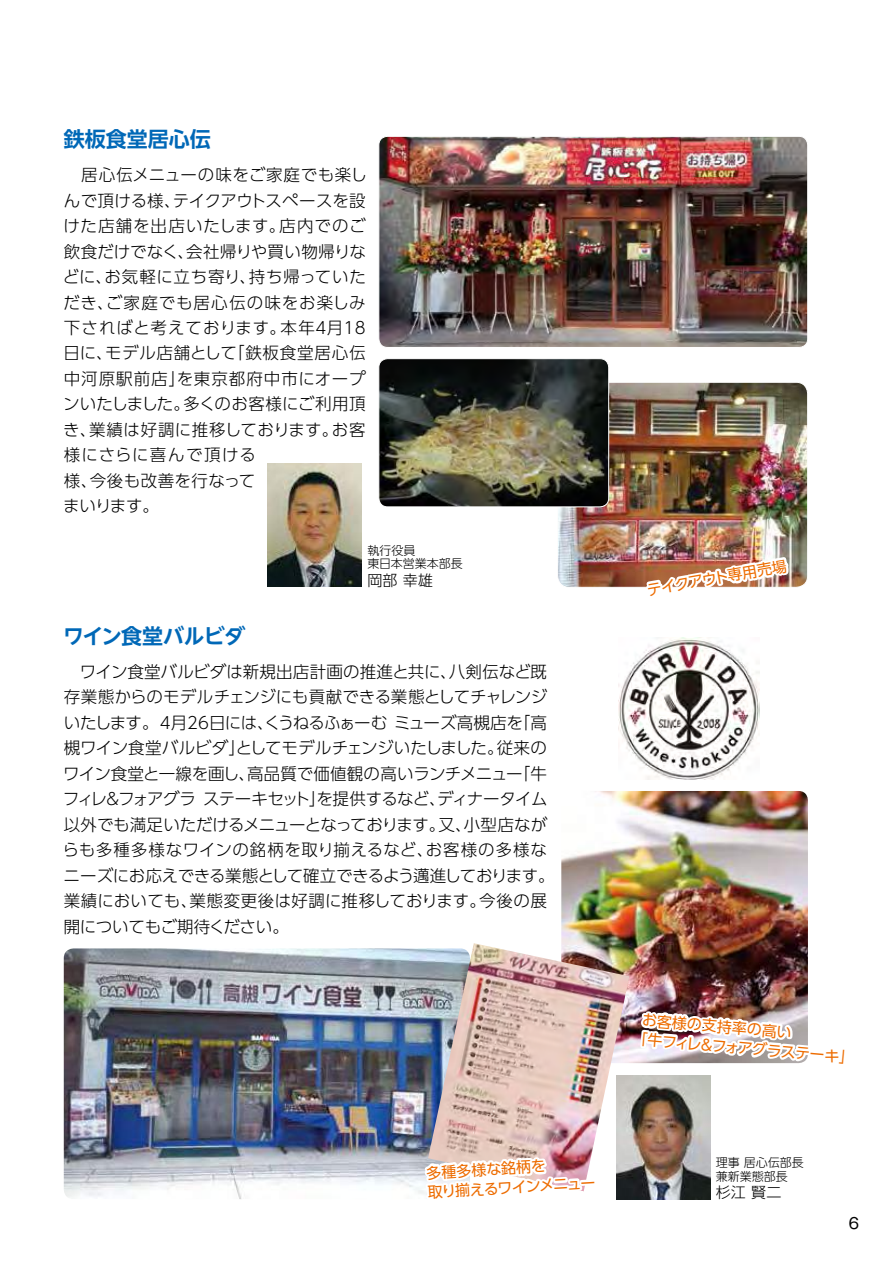
<style>
.page{position:relative;width:893px;height:1263px;background:#fff}
.page>*{position:absolute;margin:0;border:0;box-sizing:border-box;transform-origin:0 0}
.t1{font:700 21px "UD Shin Go NT Pro De";letter-spacing:-.03em;color:#0068b7}
.t2{font:700 21px "UD Shin Go NT Pro De";color:#0068b7}
.t3{font:300 16.5px/25.5px "UD Shin Go Pro";letter-spacing:.005em;color:#000}
.t4{font:300 16.5px/25.5px "UD Shin Go Pro";letter-spacing:.03em;color:#000}
.t5{font:15px/19.6px "UD Shin Go Pro";color:#ed6c00}
.t6{font:300 15px "UD Shin Go NT Pro";letter-spacing:.01em;color:#000}
.t7{font:15px "Gothic MB101 Pro";color:#000}
.t8{font:300 12px/13.5px "UD Shin Go NT Pro";color:#000}
</style>
<div class="page">
<img style="left:618px;top:638px;width:142px;height:142px">
<img style="left:381px;top:136px;width:425px;height:210px">
<div style="left:379px;top:136px;width:429px;height:212px;border:1px solid #fff;border-radius:9px"></div>
<img style="left:559px;top:384px;width:247px;height:202px">
<div style="left:557px;top:382px;width:251px;height:206px;border:1px solid #fff;border-radius:11px"></div>
<img style="left:380px;top:360px;width:229px;height:147px">
<div style="left:379px;top:358px;width:230px;height:149px;border:1px solid #fff;border-radius:9px"></div>
<img style="left:617px;top:1076px;width:93px;height:123px">
<img style="left:64px;top:948px;width:364px;height:251px">
<img style="left:561px;top:791px;width:247px;height:272px">
<img style="left:268px;top:463px;width:93px;height:124px">
<img style="left:428px;top:943px;width:201px;height:248px">
<img style="left:643px;top:536px;width:149px;height:52px">
<img style="left:420px;top:1023px;width:179px;height:176px">
<img style="left:638px;top:949px;width:170px;height:211px">
<p class="t2" style="left:64px;top:122px;width:148px">鉄板食堂居心伝</p>
<p class="t4" style="left:63px;top:161px;width:306px">　居心伝メニューの味をご家庭でも楽しんで頂ける様、テイクアウトスペースを設けた店舗を出店いたします。店内でのご飲食だけでなく、会社帰りや買い物帰りなどに、お気軽に立ち寄り、持ち帰っていただき、ご家庭でも居心伝の味をお楽しみ下さればと考えております。本年4月18日に、モデル店舗として「鉄板食堂居心伝中河原駅前店」を東京都府中市にオープンいたしました。多くのお客様にご利用頂き、業績は好調に推移しております。お客様にさらに喜んで頂ける<br>様、今後も改善を行なって<br>まいります。</p>
<p class="t1" style="left:63px;top:618px;width:184px">ワイン食堂バルビダ</p>
<p class="t8" style="left:367px;top:543px;width:97px">執行役員<br>東日本営業本部長</p>
<p class="t6" style="left:367px;top:568px;width:67px">岡部 幸雄</p>
<p class="t3" style="left:62px;top:658px;width:494px">　ワイン食堂バルビダは新規出店計画の推進と共に、八剣伝など既存業態からのモデルチェンジにも貢献できる業態としてチャレンジいたします。4月26日には、くうねるふぁーむ ミューズ高槻店を「高槻ワイン食堂バルビダ」としてモデルチェンジいたしました。従来のワイン食堂と一線を画し、高品質で価値観の高いランチメニュー「牛フィレ＆フォアグラ ステーキセット」を提供するなど、ディナータイム以外でも満足いただけるメニューとなっております。又、小型店ながらも多種多様なワインの銘柄を取り揃えるなど、お客様の多様なニーズにお応えできる業態として確立できるよう邁進しております。業績においても、業態変更後は好調に推移しております。今後の展開についてもご期待ください。</p>
<p class="t5" style="left:426px;top:1163px;width:170px;rotate:-4deg">多種多様な銘柄を<br>取り揃えるワインメニュー</p>
<p class="t5" style="left:645px;top:580px;width:143px;rotate:-10deg">テイクアウト専用売場</p>
<p class="t5" style="left:635px;top:1009px;width:224px;text-indent:8px;rotate:5deg">お客様の支持率の高い<br>「牛フィレ＆フォアグラステーキ」</p>
<p class="t8" style="left:716px;top:1155px;width:89px">理事 居心伝部長兼新業態部長</p>
<p class="t6" style="left:716px;top:1180px;width:67px">杉江 賢二</p>
<p class="t7" style="left:849px;top:1211px;width:12px">6</p>
</div>
